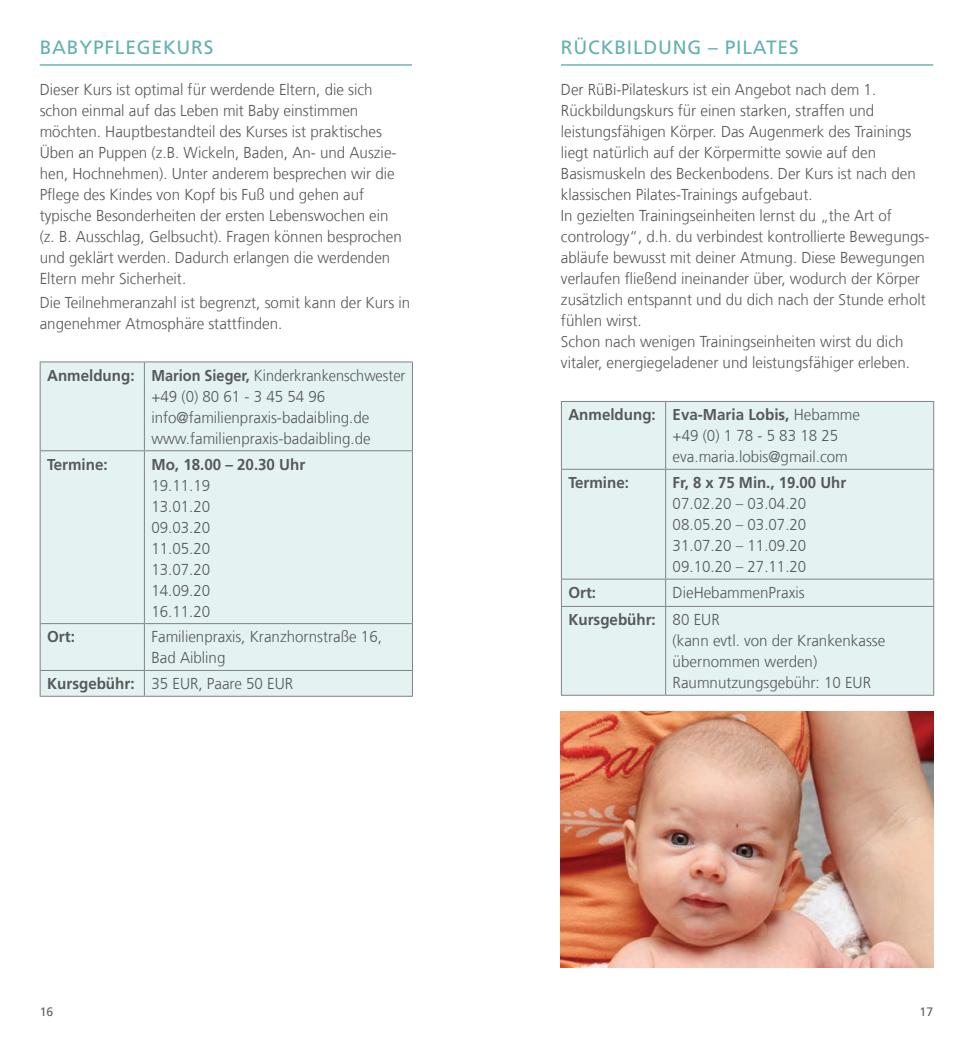
<style>
.page{position:relative;width:973px;height:1042px;background:#fff}
.page>*{position:absolute;margin:0;border:0;box-sizing:border-box;transform-origin:0 0}
.t1{font:19.25px "Frutiger LT Com";letter-spacing:.04em;color:#62b2b0}
.t2{font:300 15.75px/21px "Frutiger LT Com";color:#57585a;scale:.96 1}
.t3{font:300 15.75px/21px "Frutiger LT Com";color:#57585a;scale:.92 1}
.t4{font:700 15.75px "Frutiger LT Com";color:#57585a;scale:.96 1}
.t5{font:12.25px "Frutiger LT Com";color:#5d6067}
.s1{font-weight:700}
</style>
<div class="page">
<img style="left:561px;top:711px;width:372px;height:256px">
<hr style="left:40px;top:64px;width:372px;height:2px;background:#82bfbe">
<div style="left:41px;top:362px;width:371px;height:334px;background:#e4f3f2"></div>
<hr style="left:40px;top:361px;width:104px;height:1px;background:#808285">
<hr style="left:40px;top:362px;width:1px;height:88px;background:#808285">
<hr style="left:144px;top:361px;width:269px;height:1px;background:#808285">
<hr style="left:144px;top:362px;width:1px;height:88px;background:#808285">
<hr style="left:412px;top:362px;width:1px;height:88px;background:#808285">
<hr style="left:40px;top:450px;width:104px;height:1px;background:#808285">
<hr style="left:40px;top:451px;width:1px;height:172px;background:#808285">
<hr style="left:144px;top:450px;width:269px;height:1px;background:#808285">
<hr style="left:144px;top:451px;width:1px;height:172px;background:#808285">
<hr style="left:412px;top:451px;width:1px;height:172px;background:#808285">
<hr style="left:40px;top:623px;width:1px;height:47px;background:#808285">
<hr style="left:144px;top:624px;width:1px;height:46px;background:#808285">
<hr style="left:412px;top:623px;width:1px;height:47px;background:#808285">
<svg style="left:40px;top:670px;width:1px;height:26px"></svg>
<svg style="left:144px;top:671px;width:1px;height:25px"></svg>
<svg style="left:412px;top:670px;width:1px;height:26px"></svg>
<hr style="left:41px;top:623px;width:103px;height:1px;background:#808285">
<hr style="left:144px;top:623px;width:268px;height:1px;background:#808285">
<hr style="left:41px;top:670px;width:103px;height:1px;background:#808285">
<hr style="left:144px;top:670px;width:268px;height:1px;background:#808285">
<hr style="left:40px;top:696px;width:104px;height:1px;background:#808285">
<hr style="left:144px;top:696px;width:269px;height:1px;background:#808285">
<hr style="left:561px;top:64px;width:372px;height:2px;background:#82bfbe">
<div style="left:562px;top:402px;width:371px;height:293px;background:#e4f3f2"></div>
<hr style="left:561px;top:401px;width:104px;height:1px;background:#808285">
<hr style="left:561px;top:402px;width:1px;height:67px;background:#808285">
<hr style="left:665px;top:401px;width:268px;height:1px;background:#808285">
<hr style="left:665px;top:402px;width:1px;height:67px;background:#808285">
<hr style="left:933px;top:402px;width:1px;height:67px;background:#808285">
<hr style="left:561px;top:469px;width:104px;height:1px;background:#808285">
<hr style="left:561px;top:470px;width:1px;height:109px;background:#808285">
<hr style="left:665px;top:469px;width:268px;height:1px;background:#808285">
<hr style="left:665px;top:470px;width:1px;height:109px;background:#808285">
<hr style="left:933px;top:470px;width:1px;height:109px;background:#808285">
<hr style="left:561px;top:579px;width:104px;height:1px;background:#808285">
<svg style="left:561px;top:579px;width:1px;height:27px"></svg>
<hr style="left:665px;top:579px;width:268px;height:1px;background:#808285">
<svg style="left:665px;top:579px;width:1px;height:27px"></svg>
<svg style="left:933px;top:579px;width:1px;height:27px"></svg>
<hr style="left:561px;top:606px;width:104px;height:1px;background:#808285">
<hr style="left:561px;top:607px;width:1px;height:88px;background:#808285">
<hr style="left:665px;top:606px;width:268px;height:1px;background:#808285">
<hr style="left:665px;top:607px;width:1px;height:88px;background:#808285">
<hr style="left:933px;top:607px;width:1px;height:88px;background:#808285">
<hr style="left:561px;top:695px;width:104px;height:1px;background:#808285">
<hr style="left:665px;top:695px;width:268px;height:1px;background:#808285">
<p class="t1" style="left:40px;top:36px;width:40px">BABYP</p>
<p class="t1" style="left:104px;top:36px;width:110px">FLEGEKURS</p>
<p class="t2" style="left:40px;top:79px;width:378px">Dieser Kurs ist optimal für werdende Eltern, die sich schon einmal auf das Leben mit Baby einstimmen möchten. Hauptbestandteil des Kurses ist praktisches Üben an Puppen (z.B. Wickeln, Baden, An- und Auszie&shy;hen, Hochnehmen). Unter anderem besprechen wir die Pflege des Kindes von Kopf bis Fuß und gehen auf typische Besonderheiten der ersten Lebenswochen ein (z. B. Ausschlag, Gelbsucht). Fragen können besprochen und geklärt werden. Dadurch erlangen die werdenden Eltern mehr Sicherheit.</p>
<p class="t2" style="left:40px;top:292px;width:387px">Die Teilnehmeranzahl ist begrenzt, somit kann der Kurs in angenehmer Atmosphäre stattfinden.</p>
<p class="t3" style="left:151px;top:365px;width:277px;text-indent:-104px"><span class="s1">Anmeldung: Marion Sieger,</span> Kinderkrankenschwester +49 (0) 80 61 - 3 45 54 96 info@familienpraxis-badaibling.de www.familienpraxis-badaibling.de</p>
<p class="t4" style="left:47px;top:455px;width:65px">Termine:</p>
<p class="t4" style="left:151px;top:455px;width:162px">Mo, 18.00 – 20.30 Uhr</p>
<p class="t2" style="left:151px;top:475px;width:63px;text-align:justify">19.11.19<br>13.01.20<br>09.03.20<br>11.05.20<br>13.07.20<br>14.09.20<br>16.11.20</p>
<p class="t4" style="left:47px;top:628px;width:30px">Ort:</p>
<p class="t2" style="left:151px;top:626px;width:242px">Familienpraxis, Kranzhornstraße 16,<br>Bad Aibling</p>
<p class="t2" style="left:47px;top:673px;width:258px"><span class="s1">Kursgebühr:</span> 35 EUR, Paare 50 EUR</p>
<p class="t1" style="left:561px;top:36px;width:239px">RÜCKB ILDUNG – PILATES</p>
<p class="t2" style="left:561px;top:79px;width:385px">Der RüBi-Pilateskurs ist ein Angebot nach dem 1.<br>Rückbildungskurs für einen starken, straffen und leistungsfähigen Körper. Das Augenmerk des Trainings liegt natürlich auf der Körpermitte sowie auf den Basismuskeln des Beckenbodens. Der Kurs ist nach den klassischen Pilates-Trainings aufgebaut.<br>In gezielten Trainingseinheiten lernst du „the Art of contrology“, d.h. du verbindest kontrollierte Bewegungs&shy;abläufe bewusst mit deiner Atmung. Diese Bewegungen verlaufen fließend ineinander über, wodurch der Körper zusätzlich entspannt und du dich nach der Stunde erholt fühlen wirst.<br>Schon nach wenigen Trainingseinheiten wirst du dich vitaler, energiegeladener und leistungsfähiger erleben.</p>
<p class="t2" style="left:672px;top:404px;width:197px;text-indent:-104px"><span class="s1">Anmeldung: Eva-Maria Lobis,</span> Hebamme +49 (0) 1 78 - 5 83 18 25 eva.maria.lobis@gmail.com</p>
<p class="t4" style="left:568px;top:473px;width:65px">Termine:</p>
<p class="t4" style="left:672px;top:473px;width:182px">Fr, 8 x 75 Min., 19.00 Uhr</p>
<p class="t2" style="left:672px;top:493px;width:141px;text-align:justify">07.02.20 – 03.04.20<br>08.05.20 – 03.07.20<br>31.07.20 – 11.09.20<br>09.10.20 – 27.11.20</p>
<p class="t4" style="left:568px;top:583px;width:30px">Ort:</p>
<p class="t2" style="left:568px;top:579px;width:247px;line-height:27.3px;text-indent:104px">DieHebammenPraxis<br><span class="s1">Kursgebühr:</span> 80 EUR</p>
<p class="t2" style="left:672px;top:630px;width:223px">(kann evtl. von der Krankenkasse übernommen werden)<br>Raumnutzungsgebühr: 10 EUR</p>
<p class="t5" style="left:40px;top:1005px;width:15px">16</p>
<p class="t5" style="left:919px;top:1005px;width:15px">17</p>
</div>
